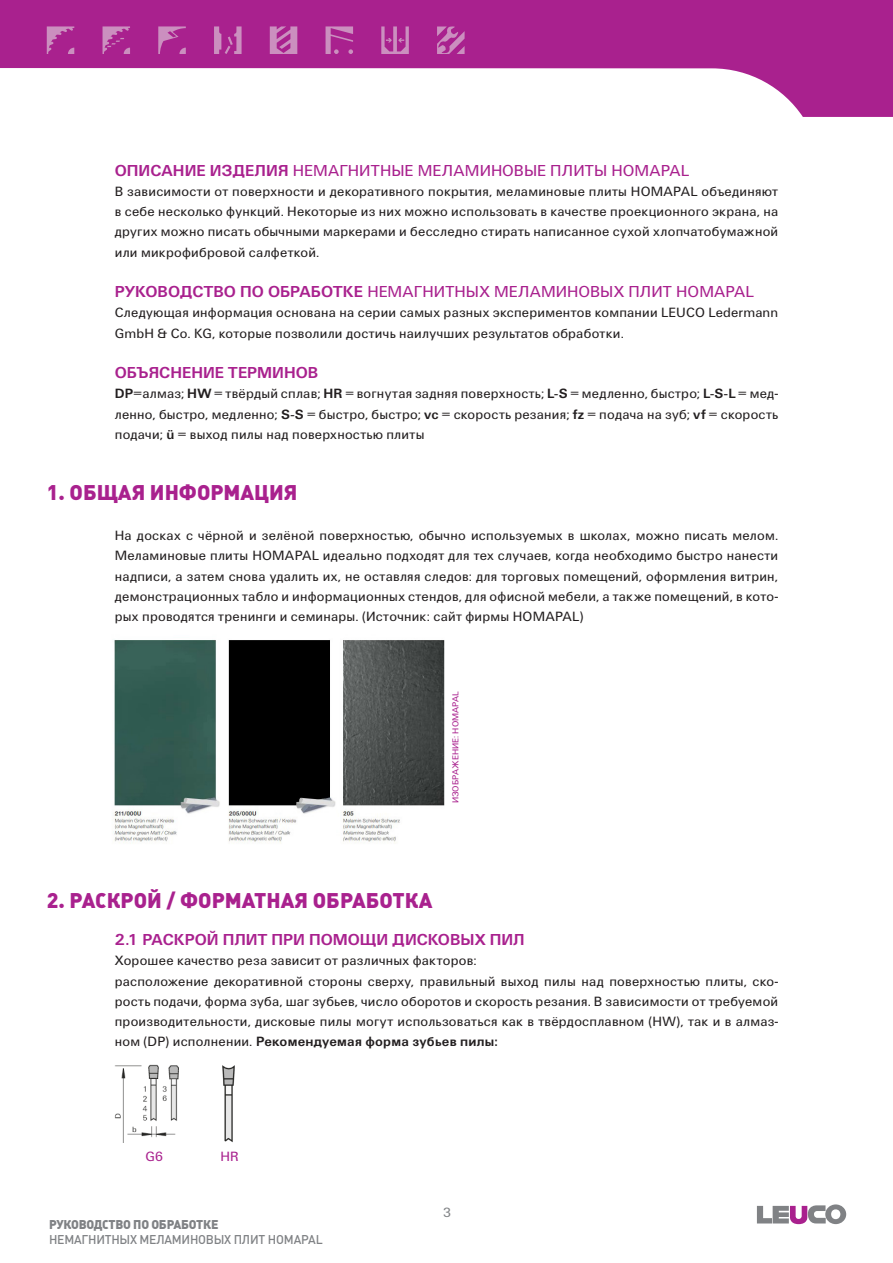
<style>
.page{position:relative;width:893px;height:1263px;background:#fff}
.page>*{position:absolute;margin:0;border:0;box-sizing:border-box;transform-origin:0 0}
.t1{font:900 21px "DIN Pro";color:#a9218e}
.t2{font:16.5px "LEUCO UN";letter-spacing:.005em;color:#a9218e}
.t3{font:700 16.5px "LEUCO UN";color:#a9218e}
.t4{font:13.95px/20.2px "LEUCO UN";letter-spacing:.015em;color:#231f20;text-align:justify}
.t5{font:13.95px "LEUCO UN";color:#a9218e}
.t6{font:13.95px "LEUCO UN";color:#808285}
.t7{font:500 12.6px "DIN Pro";letter-spacing:-.02em;color:#808285}
.t8{font:900 12.6px "DIN Pro";letter-spacing:-.02em;color:#808285}
.t9{font:9px "LEUCO UN";color:#a9218e}
.s1{font-weight:700}
</style>
<div class="page">
<svg style="left:0;top:0;width:893px;height:117px;fill:#a9218e"></svg>
<svg style="left:326px;top:26px;width:27px;height:28px"></svg>
<svg style="left:214px;top:26px;width:28px;height:28px"></svg>
<svg style="left:47px;top:26px;width:27px;height:28px"></svg>
<svg style="left:103px;top:26px;width:27px;height:28px"></svg>
<svg style="left:437px;top:26px;width:28px;height:28px"></svg>
<svg style="left:158px;top:26px;width:28px;height:28px"></svg>
<svg style="left:270px;top:26px;width:27px;height:28px"></svg>
<svg style="left:381px;top:26px;width:28px;height:28px"></svg>
<svg style="left:757px;top:1204px;width:89px;height:20px"></svg>
<img style="left:113px;top:640px;width:332px;height:203px">
<img style="left:223px;top:1065px;width:12px;height:78px">
<img style="left:115px;top:1064px;width:64px;height:79px">
<p class="t2" style="left:115px;top:161px;width:576px"><span class="s1">ОПИСАНИЕ ИЗДЕЛИЯ</span> НЕМАГНИТНЫЕ МЕЛАМИНОВЫЕ ПЛИТЫ HOMAPAL</p>
<p class="t4" style="left:115px;top:181px;width:665px">В зависимости от поверхности и декоративного покрытия, меламиновые плиты HOMAPAL объединяют в себе несколько функций. Некоторые из них можно использовать в качестве проекционного экрана, на других можно писать обычными маркерами и бесследно стирать написанное сухой хлопчатобумажной или микрофибровой салфеткой.</p>
<p class="t2" style="left:115px;top:282px;width:641px"><span class="s1">РУКОВОДСТВО ПО ОБРАБОТКЕ</span> НЕМАГНИТНЫХ МЕЛАМИНОВЫХ ПЛИТ HOMAPAL</p>
<p class="t4" style="left:115px;top:303px;width:665px">Следующая информация основана на серии самых разных экспериментов компании LEUCO Ledermann<br>GmbH &amp; Co. KG, которые позволили достичь наилучших результатов обработки.</p>
<p class="t3" style="left:115px;top:363px;width:205px">ОБЪЯСНЕНИЕ ТЕРМИНОВ</p>
<p class="t4" style="left:115px;top:384px;width:665px"><span class="s1">DP</span>=алмаз; <span class="s1">HW</span> = твёрдый сплав; <span class="s1">HR</span> = вогнутая задняя поверхность; <span class="s1">L-S</span> = медленно, быстро; <span class="s1">L-S-L</span> = мед&shy;ленно, быстро, медленно; <span class="s1">S-S</span> = быстро, быстро; <span class="s1">vc</span> = скорость резания; <span class="s1">fz</span> = подача на зуб; <span class="s1">vf</span> = скорость подачи; <span class="s1">ü</span> = выход пилы над поверхностью плиты</p>
<h1 class="t1" style="left:47px;top:478px;width:252px">1. ОБЩАЯ ИНФОРМАЦИЯ</h1>
<p class="t4" style="left:115px;top:525px;width:665px">На досках с чёрной и зелёной поверхностью, обычно используемых в школах, можно писать мелом.<br>Меламиновые плиты HOMAPAL идеально подходят для тех случаев, когда необходимо быстро нанести надписи, а затем снова удалить их, не оставляя следов: для торговых помещений, оформления витрин, демонстрационных табло и информационных стендов, для офисной мебели, а также помещений, в кото&shy;рых проводятся тренинги и семинары. (Источник: сайт фирмы HOMAPAL)</p>
<p class="t9" style="left:451px;top:803px;width:113px;rotate:-90deg">ИЗОБРАЖЕНИЕ: HOMAPAL</p>
<h1 class="t1" style="left:47px;top:886px;width:387px">2. РАСКРОЙ / ФОРМАТНАЯ ОБРАБОТКА</h1>
<p class="t3" style="left:115px;top:930px;width:411px">2.1 РАСКРОЙ ПЛИТ ПРИ ПОМОЩИ ДИСКОВЫХ ПИЛ</p>
<p class="t4" style="left:115px;top:951px;width:665px;text-align:left">Хорошее качество реза зависит от различных факторов:<br>расположение декоративной стороны сверху, правильный выход пилы над поверхностью плиты, ско&shy;рость подачи, форма зуба, шаг зубьев, число оборотов и скорость резания. В зависимости от требуемой производительности, дисковые пилы могут использоваться как в твёрдосплавном (HW), так и в алмаз&shy;ном (DP) исполнении. <span class="s1">Рекомендуемая форма зубьев пилы:</span></p>
<p class="t5" style="left:146px;top:1148px;width:19px">G6</p>
<p class="t5" style="left:220px;top:1148px;width:20px">HR</p>
<p class="t8" style="left:49px;top:1215px;width:171px">РУКОВОДСТВО ПО ОБРАБОТКЕ</p>
<p class="t7" style="left:49px;top:1230px;width:275px">НЕМАГНИТНЫХ МЕЛАМИНОВЫХ ПЛИТ HOMAPAL</p>
<p class="t6" style="left:443px;top:1204px;width:10px">3</p>
</div>
